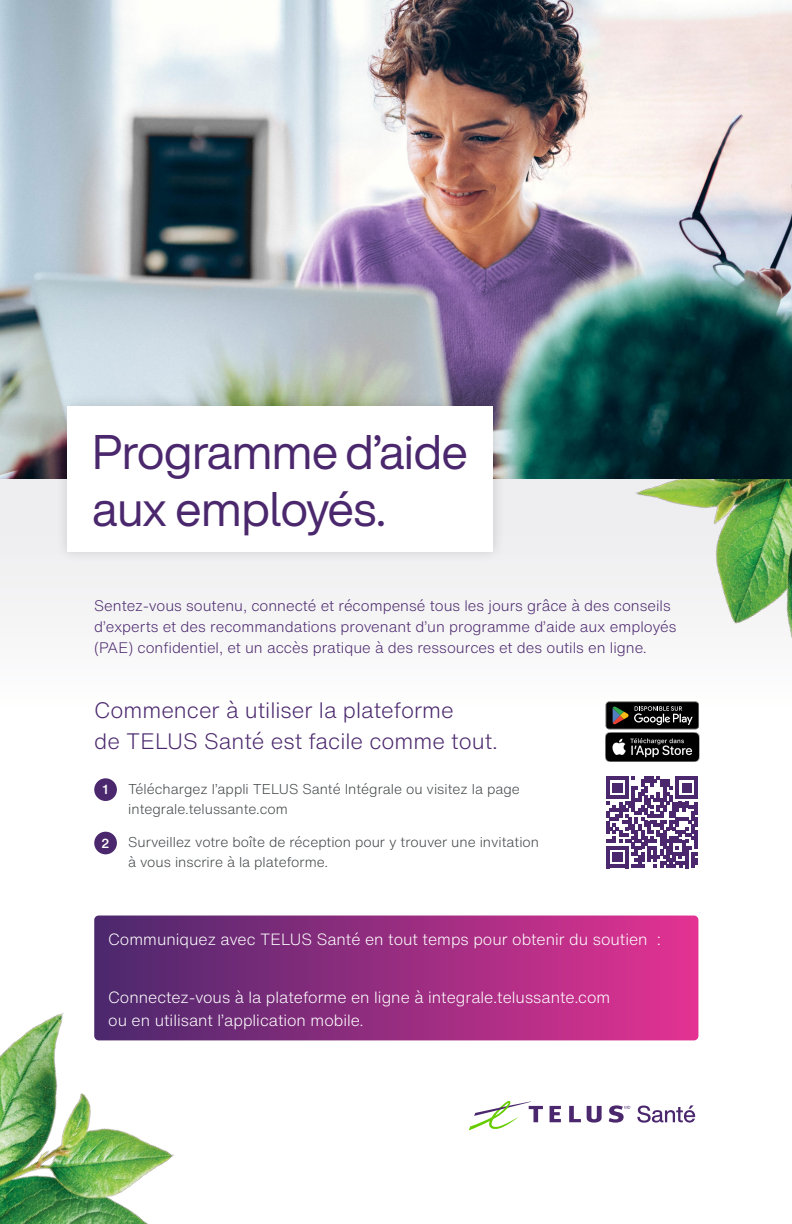
<style>
.page{position:relative;width:792px;height:1224px;background:#fff}
.page>*{position:absolute;margin:0;border:0;box-sizing:border-box;transform-origin:0 0}
.t1{font:47.8px/57.3px "Helvetica Now Display";color:#4b286d}
.t2{font:300 22px/30.8px "Helvetica Now Text";color:#4b286d}
.t3{font:300 16px/22.4px "Helvetica Now Text";color:#fff}
.t4{font:300 15px/21px "Helvetica Now Text";color:#4b286d}
.t5{font:300 14px/19.6px "Helvetica Now Text";color:#414547}
.t6{font:500 13px "Helvetica Now Text";color:#fff}
</style>
<div class="page">
<div style="left:0;top:479px;width:792px;height:643px;background:linear-gradient(to right,#fafafa,#fffeff)"></div>
<img style="left:506px;top:479px;width:286px;height:316px">
<img style="left:0;top:926px;width:298px;height:298px">
<img style="left:0;top:0;width:792px;height:479px">
<div style="left:55px;top:393px;width:451px;height:171px;background:#000;opacity:.15"></div>
<div style="left:67px;top:406px;width:426px;height:146px;background:#fff"></div>
<svg style="left:550px;top:1106px;width:11px;height:16px"></svg>
<svg style="left:569px;top:1106px;width:12px;height:16px"></svg>
<svg style="left:587px;top:1106px;width:15px;height:17px"></svg>
<svg style="left:469px;top:1101px;width:74px;height:29px"></svg>
<svg style="left:609px;top:1105px;width:21px;height:18px"></svg>
<svg style="left:637px;top:1105px;width:58px;height:18px"></svg>
<div style="left:94px;top:778px;width:23px;height:23px;background:#4b286d;border-radius:50%"></div>
<div style="left:94px;top:832px;width:23px;height:22px;background:#4b286d;border-radius:50%"></div>
<svg style="left:605px;top:776px;width:94px;height:93px"></svg>
<svg style="left:606px;top:777px;width:92px;height:91px"></svg>
<svg style="left:606px;top:702px;width:93px;height:27px;background:#2b2a27"></svg>
<img style="left:605px;top:732px;width:94px;height:30px">
<svg style="left:94px;top:916px;width:604px;height:124px;background:#972d7f"></svg>
<h1 class="t1" style="left:93px;top:423px;width:377px">Programme d’aide aux employés.</h1>
<p class="t4" style="left:94px;top:595px;width:584px">Sentez-vous soutenu, connecté et récompensé tous les jours grâce à des conseils d’experts et des recommandations provenant d’un programme d’aide aux employés (PAE) confidentiel, et un accès pratique à des ressources et des outils en ligne.</p>
<h2 class="t2" style="left:94px;top:695px;width:405px">Commencer à utiliser la plateforme<br>de TELUS Santé est facile comme tout.</h2>
<p class="t6" style="left:103px;top:781px;width:7px">1</p>
<p class="t5" style="left:128px;top:779px;width:393px">Téléchargez l’appli TELUS Santé Intégrale ou visitez la page integrale.telussante.com</p>
<p class="t6" style="left:101px;top:834px;width:10px">2</p>
<p class="t5" style="left:128px;top:832px;width:412px">Surveillez votre boîte de réception pour y trouver une invitation à vous inscrire à la plateforme.</p>
<p class="t3" style="left:108px;top:928px;width:554px">Communiquez avec TELUS Santé en tout temps pour obtenir du soutien :</p>
<p class="t3" style="left:108px;top:986px;width:504px">Connectez-vous à la plateforme en ligne à integrale.telussante.com ou en utilisant l’application mobile.</p>
</div>
